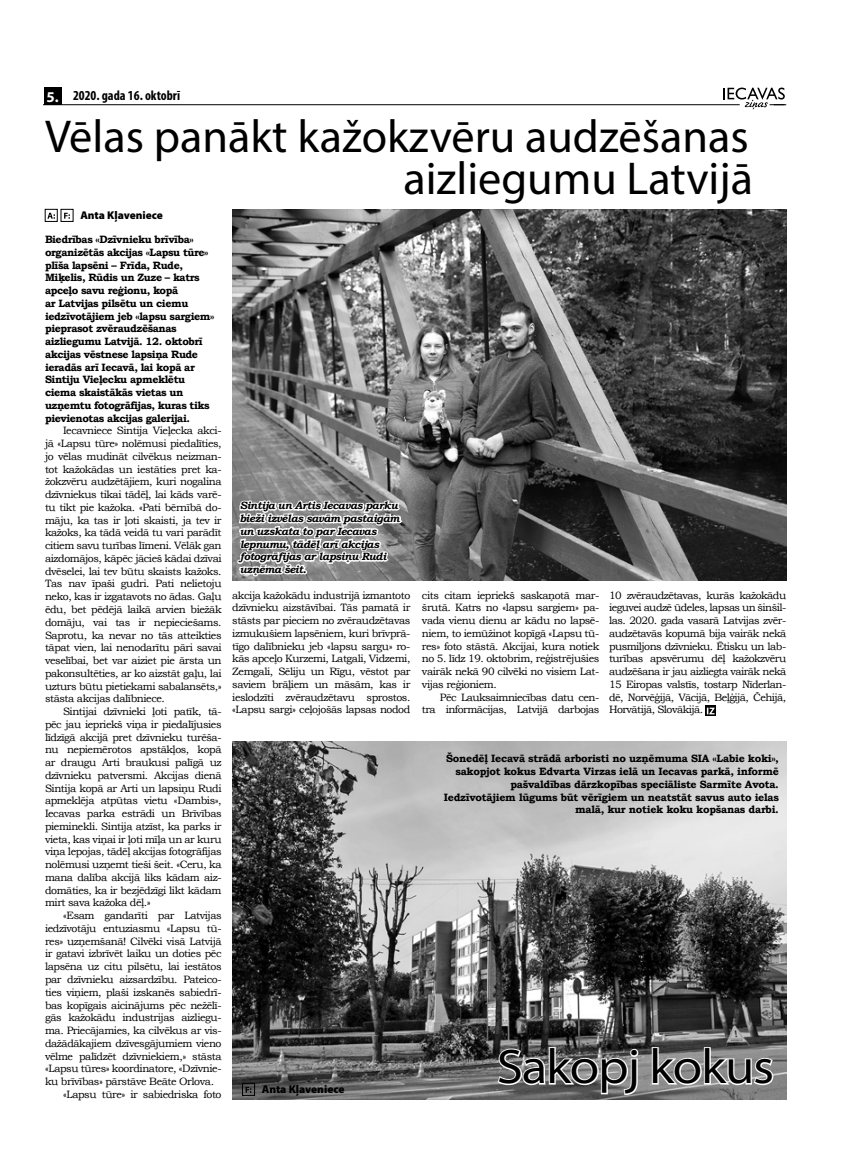
<style>
.page{position:relative;width:851px;height:1170px;background:#fff}
.page>*{position:absolute;margin:0;border:0;box-sizing:border-box;transform-origin:0 0}
.t1{font:semi-expanded 48.75px "Myriad Pro";letter-spacing:-.025em;color:#000}
.t2{font:46.25px/42.5px "Myriad Pro";color:#000;text-align:right}
.t3{font:700 condensed 13.75px "Myriad Pro";color:#000}
.t4{font:900 11.25px "Myriad Pro";color:#000}
.t5{font:10.62px/12.8px "Bookman Old Style";letter-spacing:-.04em;color:#000;text-align:justify}
.t6{font:700 10.62px/12.8px "Bookman Old Style";letter-spacing:-.04em;color:#000}
.t7{font:italic 700 10.62px/12.8px "Bookman Old Style";letter-spacing:-.04em;color:#000}
.s1{font-stretch:normal;font-size:15px;color:#fff}
</style>
<div class="page">
<hr style="left:44px;top:104px;width:695px;height:1px;background:#000">
<div style="left:44px;top:87px;width:17px;height:18px;background:#000"></div>
<svg style="left:723px;top:88px;width:63px;height:22px"></svg>
<svg style="left:47px;top:213px;width:8px;height:6px"></svg>
<svg style="left:64px;top:213px;width:6px;height:6px"></svg>
<svg style="left:705px;top:705px;width:11px;height:11px"></svg>
<svg style="left:706px;top:707px;width:8px;height:7px"></svg>
<img style="left:233px;top:741px;width:553px;height:357px">
<svg style="left:495px;top:1045px;width:144px;height:51px"></svg>
<svg style="left:650px;top:1045px;width:124px;height:41px"></svg>
<svg style="left:245px;top:1086px;width:6px;height:6px"></svg>
<div style="left:242px;top:1083px;width:13px;height:12px;border:1px solid #000"></div>
<img style="left:232px;top:210px;width:554px;height:370px">
<svg style="left:235px;top:481px;width:169px;height:100px"></svg>
<p class="t3" style="left:46px;top:87px;width:135px"><span class="s1">5.</span> 2020. gada 16. oktobrī</p>
<h2 class="t2" style="left:45px;top:114px;width:709px">Vēlas panākt kažokzvēru audzēšanas aizliegumu Latvijā</h2>
<p class="t4" style="left:80px;top:209px;width:84px">Anta Kļaveniece</p>
<p class="t6" style="left:45px;top:233px;width:171px">Biedrības «Dzīvnieku brīvība» organizētās akcijas «Lapsu tūre» plīša lapsēni – Frīda, Rude,<br>Miķelis, Rūdis un Zuze – katrs apceļo savu reģionu, kopā<br>ar Latvijas pilsētu un ciemu iedzīvotājiem jeb «lapsu sargiem» pieprasot zvēraudzēšanas aizliegumu Latvijā. 12. oktobrī akcijas vēstnese lapsiņa Rude ieradās arī Iecavā, lai kopā ar<br>Sintiju Vieļecku apmeklētu ciema skaistākās vietas un uzņemtu fotogrāfijas, kuras tiks pievienotas akcijas galerijai.</p>
<p class="t5" style="left:45px;top:424px;width:178px;text-indent:18px">Iecavniece Sintija Vieļecka akci&shy;jā «Lapsu tūre» nolēmusi piedalīties, jo vēlas mudināt cilvēkus neizman&shy;tot kažokādas un iestāties pret ka&shy;žokzvēru audzētājiem, kuri nogalina dzīvniekus tikai tādēļ, lai kāds varē&shy;tu tikt pie kažoka. «Pati bērnībā do&shy;māju, ka tas ir ļoti skaisti, ja tev ir kažoks, ka tādā veidā tu vari parādīt citiem savu turības līmeni. Vēlāk gan aizdomājos, kāpēc jācieš kādai dzīvai dvēselei, lai tev būtu skaists kažoks.<br>Tas nav īpaši gudri. Pati nelietoju neko, kas ir izgatavots no ādas. Gaļu ēdu, bet pēdējā laikā arvien biežāk domāju, vai tas ir nepieciešams.<br>Saprotu, ka nevar no tās atteikties tāpat vien, lai nenodarītu pāri savai veselībai, bet var aiziet pie ārsta un pakonsultēties, ar ko aizstāt gaļu, lai uzturs būtu pietiekami sabalansēts,» stāsta akcijas dalībniece.</p>
<p class="t5" style="left:45px;top:705px;width:178px;text-indent:18px">Sintijai dzīvnieki ļoti patīk, tā&shy;pēc jau iepriekš viņa ir piedalījusies līdzīgā akcijā pret dzīvnieku turēša&shy;nu nepiemērotos apstākļos, kopā ar draugu Arti braukusi palīgā uz dzīvnieku patversmi. Akcijas dienā Sintija kopā ar Arti un lapsiņu Rudi apmeklēja atpūtas vietu «Dambis», Iecavas parka estrādi un Brīvības pieminekli. Sintija atzīst, ka parks ir vieta, kas viņai ir ļoti mīļa un ar kuru viņa lepojas, tādēļ akcijas fotogrāfijas nolēmusi uzņemt tieši šeit. «Ceru, ka mana dalība akcijā liks kādam aiz&shy;domāties, ka ir bezjēdzīgi likt kādam mirt sava kažoka dēļ.»</p>
<p class="t5" style="left:63px;top:909px;width:160px">«Esam gandarīti par Latvijas</p>
<p class="t5" style="left:45px;top:921px;width:178px">iedzīvotāju entuziasmu «Lapsu tū-</p>
<p class="t5" style="left:45px;top:934px;width:178px">res» uzņemšanā! Cilvēki visā Latvijā</p>
<p class="t5" style="left:45px;top:947px;width:178px">ir gatavi izbrīvēt laiku un doties pēc</p>
<p class="t5" style="left:45px;top:960px;width:178px">lapsēna uz citu pilsētu, lai iestātos</p>
<p class="t5" style="left:45px;top:972px;width:178px">par dzīvnieku aizsardzību. Pateico-</p>
<p class="t5" style="left:45px;top:985px;width:178px">ties viņiem, plaši izskanēs sabiedrī-</p>
<p class="t5" style="left:45px;top:998px;width:178px">bas kopīgais aicinājums pēc nežēlī-</p>
<p class="t5" style="left:45px;top:1011px;width:178px">gās kažokādu industrijas aizliegu-</p>
<p class="t5" style="left:45px;top:1023px;width:178px">ma. Priecājamies, ka cilvēkus ar vis-</p>
<p class="t5" style="left:45px;top:1036px;width:178px">dažādākajiem dzīvesgājumiem vieno</p>
<p class="t5" style="left:45px;top:1049px;width:178px">vēlme palīdzēt dzīvniekiem,» stāsta</p>
<p class="t5" style="left:45px;top:1062px;width:178px">«Lapsu tūres» koordinatore, «Dzīvnie-</p>
<p class="t5" style="left:45px;top:1074px;width:170px">ku brīvības» pārstāve Beāte Orlova.</p>
<p class="t5" style="left:63px;top:1087px;width:160px">«Lapsu tūre» ir sabiedriska foto</p>
<p class="t7" style="left:240px;top:499px;width:162px">Sintija un Artis Iecavas parku bieži izvēlas savām pastaigām un uzskata to par Iecavas lepnumu, tādēļ arī akcijas fotogrāfijas ar lapsiņu Rudi uzņēma šeit.</p>
<p class="t5" style="left:232px;top:588px;width:180px">akcija kažokādu industrijā izmantoto dzīvnieku aizstāvībai. Tās pamatā ir stāsts par pieciem no zvēraudzētavas izmukušiem lapsēniem, kuri brīvprā&shy;tīgo dalībnieku jeb «lapsu sargu» ro&shy;kās apceļo Kurzemi, Latgali, Vidzemi, Zemgali, Sēliju un Rīgu, vēstot par saviem brāļiem un māsām, kas ir ieslodzīti zvēraudzētavu sprostos. «Lapsu sargi» ceļojošās lapsas nodod</p>
<p class="t5" style="left:422px;top:588px;width:179px">cits citam iepriekš saskaņotā mar&shy;šrutā. Katrs no «lapsu sargiem» pa&shy;vada vienu dienu ar kādu no lapsē&shy;niem, to iemūžinot kopīgā «Lapsu tū&shy;res» foto stāstā. Akcijai, kura notiek no 5. līdz 19. oktobrim, reģistrējušies vairāk nekā 90 cilvēki no visiem Lat&shy;vijas reģioniem.</p>
<p class="t5" style="left:609px;top:588px;width:179px">10 zvēraudzētavas, kurās kažokādu ieguvei audzē ūdeles, lapsas un šinšil&shy;las. 2020. gada vasarā Latvijas zvēr&shy;audzētavās kopumā bija vairāk nekā pusmiljons dzīvnieku. Ētisku un lab&shy;turības apsvērumu dēļ kažokzvēru audzēšana ir jau aizliegta vairāk nekā 15 Eiropas valstīs, tostarp Nīderlan&shy;dē, Norvēģijā, Vācijā, Beļģijā, Čehijā, Horvātijā, Slovākijā.</p>
<p class="t6" style="left:444px;top:752px;width:336px;text-align:right">Šonedēļ Iecavā strādā arboristi no uzņēmuma SIA «Labie koki», sakopjot kokus Edvarta Virzas ielā un Iecavas parkā, informē pašvaldības dārzkopības speciāliste Sarmīte Avota.<br>Iedzīvotājiem lūgums būt vērīgiem un neatstāt savus auto ielas malā, kur notiek koku kopšanas darbi.</p>
<p class="t5" style="left:422px;top:690px;width:179px;text-align:right">Pēc Lauksaimniecības datu cen-<br>tra informācijas, Latvijā darbojas</p>
<p class="t4" style="left:262px;top:1082px;width:84px">Anta Kļaveniece</p>
<h1 class="t1" style="left:497px;top:1039px;width:279px">Sakopj kokus</h1>
</div>
